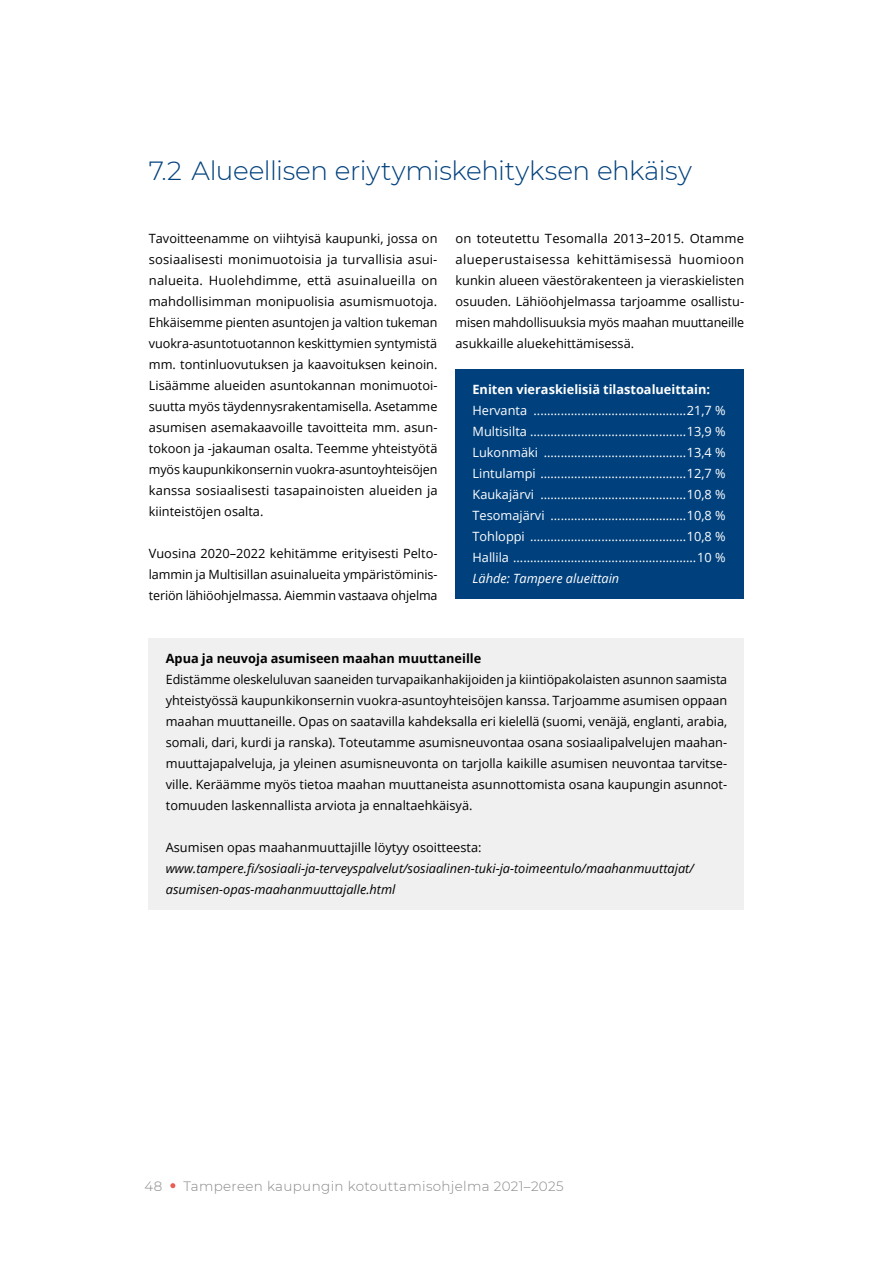
<style>
.page{position:relative;width:893px;height:1263px;background:#fff}
.page>*{position:absolute;margin:0;border:0;box-sizing:border-box;transform-origin:0 0}
.t1{font:300 26.25px "Montserrat";letter-spacing:-.015em;color:#00417d}
.t2{font:300 13.5px "Montserrat";letter-spacing:.025em;color:#878787}
.t3{font:12.75px/21px "Open Sans";color:#000;text-align:justify}
.t4{font:12.75px/21px "Open Sans";color:#fff;text-align:justify}
.t5{font:italic 12.75px/21px "Open Sans";color:#000}
.t6{font:700 12.75px "Open Sans";color:#000}
.t7{font:700 12.75px "Open Sans";color:#fff}
.t8{font:italic 12.75px "Open Sans";color:#fff}
</style>
<div class="page">
<div style="left:149px;top:638px;width:595px;height:41px;background:#f0f0f0"></div>
<div style="left:149px;top:659px;width:595px;height:167px;background:#f0f0f0"></div>
<div style="left:149px;top:806px;width:595px;height:41px;background:#f0f0f0"></div>
<div style="left:149px;top:827px;width:595px;height:83px;background:#f0f0f0"></div>
<div style="left:455px;top:370px;width:289px;height:40px;background:#00417d"></div>
<div style="left:455px;top:391px;width:289px;height:40px;background:#00417d"></div>
<div style="left:455px;top:412px;width:289px;height:40px;background:#00417d"></div>
<div style="left:455px;top:433px;width:289px;height:40px;background:#00417d"></div>
<div style="left:455px;top:454px;width:289px;height:40px;background:#00417d"></div>
<div style="left:455px;top:475px;width:289px;height:40px;background:#00417d"></div>
<div style="left:455px;top:496px;width:289px;height:40px;background:#00417d"></div>
<div style="left:455px;top:517px;width:289px;height:40px;background:#00417d"></div>
<div style="left:455px;top:538px;width:289px;height:40px;background:#00417d"></div>
<div style="left:455px;top:559px;width:289px;height:40px;background:#00417d"></div>
<svg style="left:170px;top:1183px;width:5px;height:5px"></svg>
<h1 class="t1" style="left:149px;top:153px;width:545px">7.2 Alueellisen eriytymiskehityksen ehkäisy</h1>
<p class="t3" style="left:149px;top:228px;width:290px">Tavoitteenamme on viihtyisä kaupunki, jossa on sosiaalisesti monimuotoisia ja turvallisia asui&shy;nalueita. Huolehdimme, että asuinalueilla on mahdollisimman monipuolisia asumismuotoja.<br>Ehkäisemme pienten asuntojen ja valtion tukeman vuokra-asuntotuotannon keskittymien syntymistä mm. tontinluovutuksen ja kaavoituksen keinoin.<br>Lisäämme alueiden asuntokannan monimuotoi&shy;suutta myös täydennysrakentamisella. Asetamme asumisen asemakaavoille tavoitteita mm. asun&shy;tokoon ja -jakauman osalta. Teemme yhteistyötä myös kaupunkikonsernin vuokra-asuntoyhteisöjen kanssa sosiaalisesti tasapainoisten alueiden ja kiinteistöjen osalta.</p>
<p class="t3" style="left:149px;top:543px;width:290px">Vuosina 2020–2022 kehitämme erityisesti Pelto&shy;lammin ja Multisillan asuinalueita ympäristöminis&shy;teriön lähiöohjelmassa. Aiemmin vastaava ohjelma</p>
<p class="t3" style="left:455px;top:228px;width:290px">on toteutettu Tesomalla 2013–2015. Otamme alueperustaisessa kehittämisessä huomioon kunkin alueen väestörakenteen ja vieraskielisten osuuden. Lähiöohjelmassa tarjoamme osallistu&shy;misen mahdollisuuksia myös maahan muuttaneille asukkaille aluekehittämisessä.</p>
<p class="t7" style="left:472px;top:381px;width:239px">Eniten vieraskielisiä tilastoalueittain:</p>
<p class="t4" style="left:472px;top:400px;width:254px">Hervanta .............................................21,7 % Multisilta ..............................................13,9 % Lukonmäki ..........................................13,4 % Lintulampi ...........................................12,7 % Kaukajärvi ...........................................10,8 % Tesomajärvi ........................................10,8 % Tohloppi ..............................................10,8 % Hallila ......................................................10 %</p>
<p class="t8" style="left:472px;top:570px;width:148px">Lähde: Tampere alueittain</p>
<p class="t6" style="left:166px;top:649px;width:317px">Apua ja neuvoja asumiseen maahan muuttaneille</p>
<p class="t3" style="left:166px;top:669px;width:563px">Edistämme oleskeluluvan saaneiden turvapaikanhakijoiden ja kiintiöpakolaisten asunnon saamista yhteistyössä kaupunkikonsernin vuokra-asuntoyhteisöjen kanssa. Tarjoamme asumisen oppaan maahan muuttaneille. Opas on saatavilla kahdeksalla eri kielellä (suomi, venäjä, englanti, arabia, somali, dari, kurdi ja ranska). Toteutamme asumisneuvontaa osana sosiaalipalvelujen maahan&shy;muuttajapalveluja, ja yleinen asumisneuvonta on tarjolla kaikille asumisen neuvontaa tarvitse&shy;ville. Keräämme myös tietoa maahan muuttaneista asunnottomista osana kaupungin asunnot&shy;tomuuden laskennallista arviota ja ennaltaehkäisyä.</p>
<p class="t3" style="left:166px;top:837px;width:317px">Asumisen opas maahanmuuttajille löytyy osoitteesta:</p>
<p class="t5" style="left:166px;top:858px;width:529px">www.tampere.fi/sosiaali-ja-terveyspalvelut/sosiaalinen-tuki-ja-toimeentulo/maahanmuuttajat/ asumisen-opas-maahanmuuttajalle.html</p>
<p class="t2" style="left:145px;top:1177px;width:19px">48</p>
<p class="t2" style="left:183px;top:1177px;width:382px">Tampereen kaupungin kotouttamisohjelma 2021–2025</p>
</div>
